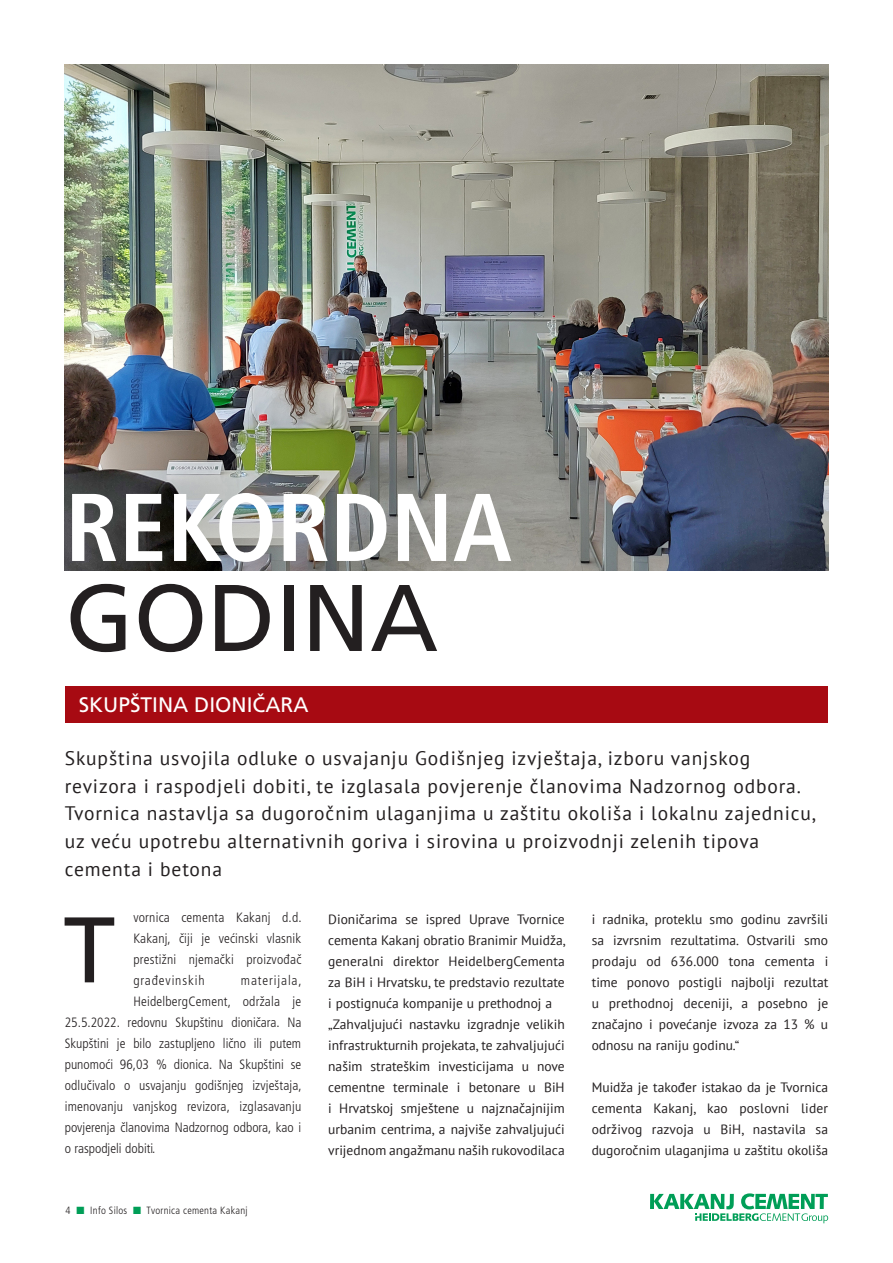
<style>
.page{position:relative;width:893px;height:1263px;background:#fff}
.page>*{position:absolute;margin:0;border:0;box-sizing:border-box;transform-origin:0 0}
.t1{font:700 condensed 96px "Frutiger LT Pro";color:#fff}
.t2{font:94.5px "Frutiger LT Pro";color:#231f20}
.t3{font:93px "Frutiger LT Pro";color:#231f20}
.t4{font:21px "Frutiger LT Pro";color:#fff}
.t5{font:19.5px/27.6px "PT Sans";letter-spacing:.045em;color:#231f20}
.Body_paragraph{font:13.5px/21px "PT Sans";color:#231f20;text-align:justify}
.Body_paragraph-2{font:300 condensed 13.5px/21px "Frutiger LT Pro";color:#231f20;text-align:justify}
.Body_paragraph-3{font:300 condensed 13.5px "Frutiger LT Pro";letter-spacing:.065em;color:#231f20}
.t6{font:300 condensed 10.5px "Frutiger LT Pro";letter-spacing:.025em;color:#231f20}
.s1{color:#009e57}
</style>
<div class="page">
<img style="left:65px;top:65px;width:763px;height:505px">
<svg style="left:650px;top:1193px;width:178px;height:30px"></svg>
<div style="left:65px;top:686px;width:762px;height:37px;background:#a70a12"></div>
<p class="t1" style="left:66px;top:471px;width:448px">REKORDNA</p>
<p class="t2" style="left:66px;top:563px;width:374px">GODINA</p>
<p class="t4" style="left:79px;top:693px;width:231px">SKUPŠTINA DIONIČARA</p>
<p class="t5" style="left:65px;top:744px;width:753px">Skupština usvojila odluke o usvajanju Godišnjeg izvještaja, izboru vanjskog revizora i raspodjeli dobiti, te izglasala povjerenje članovima Nadzornog odbora.<br>Tvornica nastavlja sa dugoročnim ulaganjima u zaštitu okoliša i lokalnu zajednicu, uz veću upotrebu alternativnih goriva i sirovina u proizvodnji zelenih tipova cementa i betona</p>
<p class="Body_paragraph-2" style="left:133px;top:907px;width:170px">vornica cementa Kakanj d.d.<br>Kakanj, čiji je većinski vlasnik prestižni njemački proizvođač građevinskih</p>
<p class="t3" style="left:64px;top:895px;width:53px">T</p>
<p class="Body_paragraph-3" style="left:241px;top:973px;width:62px">materijala,</p>
<p class="Body_paragraph-2" style="left:133px;top:991px;width:169px">HeidelbergCement, održala je</p>
<p class="Body_paragraph-2" style="left:65px;top:1012px;width:238px">25.5.2022. redovnu Skupštinu dioničara. Na</p>
<p class="Body_paragraph-2" style="left:65px;top:1033px;width:238px">Skupštini je bilo zastupljeno lično ili putem</p>
<p class="Body_paragraph-2" style="left:65px;top:1054px;width:238px">punomoći 96,03 % dionica. Na Skupštini se</p>
<p class="Body_paragraph-2" style="left:65px;top:1075px;width:238px">odlučivalo o usvajanju godišnjeg izvještaja,</p>
<p class="Body_paragraph-2" style="left:65px;top:1096px;width:238px">imenovanju vanjskog revizora, izglasavanju</p>
<p class="Body_paragraph-2" style="left:65px;top:1117px;width:238px">povjerenja članovima Nadzornog odbora, kao i</p>
<p class="Body_paragraph-2" style="left:65px;top:1138px;width:92px">o raspodjeli dobiti.</p>
<p class="t6" style="left:66px;top:1204px;width:183px">4 <span class="s1">■</span> Info Silos <span class="s1">■</span> Tvornica cementa Kakanj</p>
<p class="Body_paragraph" style="left:328px;top:908px;width:239px">Dioničarima se ispred Uprave Tvornice cementa Kakanj obratio Branimir Muidža, generalni direktor HeidelbergCementa za BiH i Hrvatsku, te predstavio rezultate i postignuća kompanije u prethodnoj a</p>
<p class="Body_paragraph" style="left:328px;top:1013px;width:238px">„Zahvaljujući nastavku izgradnje velikih infrastrukturnih projekata, te zahvaljujući našim strateškim investicijama u nove cementne terminale i betonare u BiH i Hrvatskoj smještene u najznačajnijim urbanim centrima, a najviše zahvaljujući vrijednom angažmanu naših rukovodilaca</p>
<p class="Body_paragraph" style="left:592px;top:908px;width:238px">i radnika, proteklu smo godinu završili sa izvrsnim rezultatima. Ostvarili smo prodaju od 636.000 tona cementa i time ponovo postigli najbolji rezultat u prethodnoj deceniji, a posebno je značajno i povećanje izvoza za 13 % u odnosu na raniju godinu.“</p>
<p class="Body_paragraph" style="left:592px;top:1076px;width:238px">Muidža je također istakao da je Tvornica cementa Kakanj, kao poslovni lider održivog razvoja u BiH, nastavila sa dugoročnim ulaganjima u zaštitu okoliša</p>
</div>
